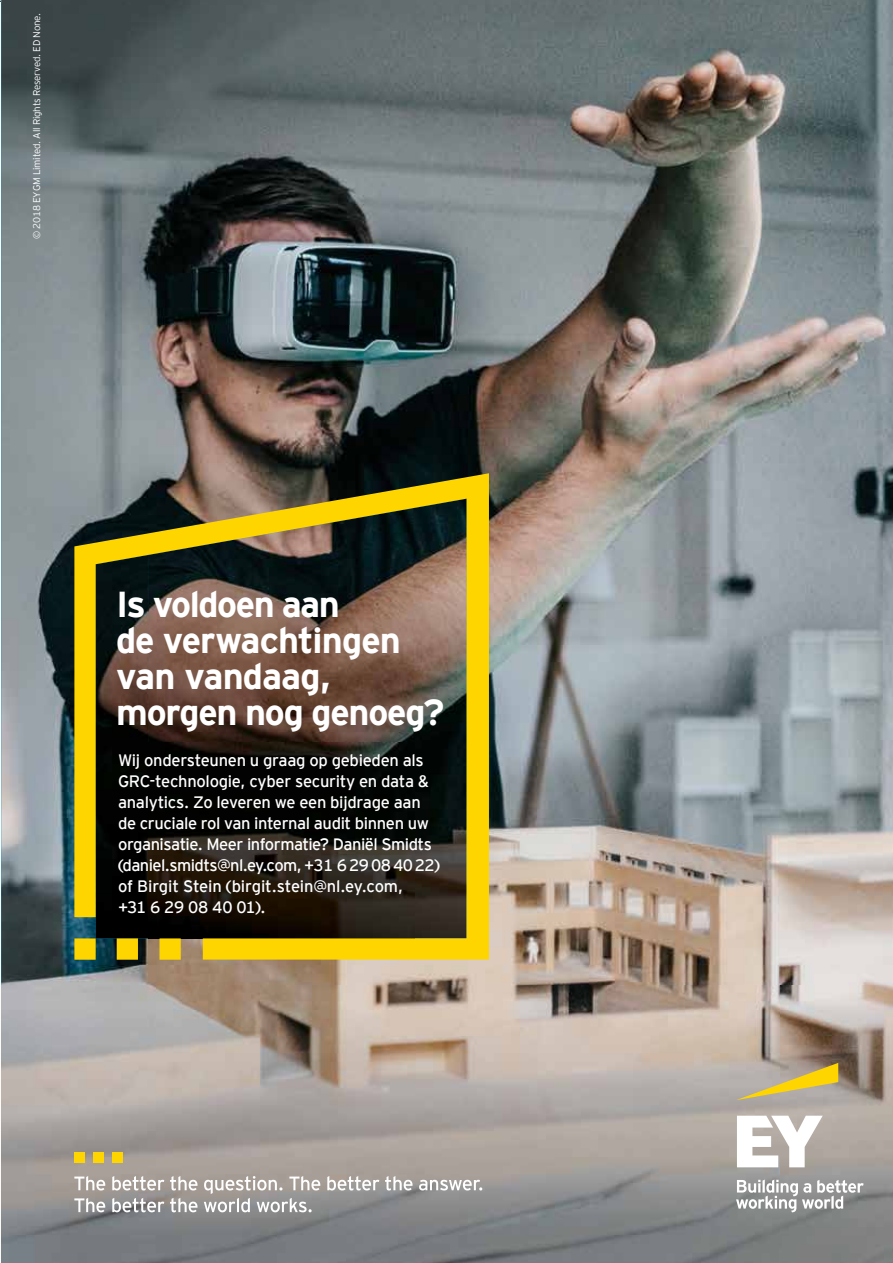
<style>
.page{position:relative;width:893px;height:1263px;background:#fff}
.page>*{position:absolute;margin:0;border:0;box-sizing:border-box;transform-origin:0 0}
.t1{font:700 36px/36px "EY Interstate";letter-spacing:-.035em;color:#fff}
.t2{font:16.5px/21px "EY Interstate";letter-spacing:-.025em;color:#fff}
.t3{font:300 9.75px "EY Interstate";letter-spacing:-.02em;color:#fff}
</style>
<div class="page">
<img style="left:1px;top:0;width:892px;height:985px">
<img style="left:1px;top:985px;width:892px;height:278px">
<div style="left:74px;top:1152px;width:11px;height:11px;background:#ffd500"></div>
<div style="left:94px;top:1152px;width:10px;height:11px;background:#ffd500"></div>
<div style="left:113px;top:1152px;width:10px;height:11px;background:#ffd500"></div>
<svg style="left:74px;top:1176px;width:31px;height:14px"></svg>
<svg style="left:112px;top:1176px;width:52px;height:14px"></svg>
<svg style="left:170px;top:1176px;width:27px;height:14px"></svg>
<svg style="left:327px;top:1176px;width:52px;height:14px"></svg>
<svg style="left:385px;top:1176px;width:28px;height:14px"></svg>
<svg style="left:419px;top:1180px;width:63px;height:10px"></svg>
<svg style="left:74px;top:1198px;width:31px;height:14px"></svg>
<svg style="left:112px;top:1198px;width:52px;height:14px"></svg>
<svg style="left:170px;top:1198px;width:27px;height:14px"></svg>
<svg style="left:204px;top:1176px;width:116px;height:36px"></svg>
<svg style="left:74px;top:959px;width:22px;height:1px"></svg>
<svg style="left:74px;top:473px;width:415px;height:486px"></svg>
<div style="left:117px;top:938px;width:21px;height:22px;background:#ffd500"></div>
<div style="left:159px;top:938px;width:22px;height:22px;background:#ffd500"></div>
<svg style="left:736px;top:1063px;width:102px;height:37px"></svg>
<svg style="left:736px;top:1116px;width:128px;height:96px"></svg>
<p class="t3" style="left:30px;top:239px;width:228px;rotate:-90deg">© 2018 EYGM Limited. All Rights Reserved. ED None.</p>
<h1 class="t1" style="left:116px;top:584px;width:330px">Is voldoen aan<br>de verwachtingen van vandaag, morgen nog genoeg?</h1>
<p class="t2" style="left:118px;top:749px;width:324px">Wij ondersteunen u graag op gebieden als GRC-technologie, cyber security en data &amp; analytics. Zo leveren we een bijdrage aan de cruciale rol van internal audit binnen uw organisatie. Meer informatie? Daniël Smidts (daniel.smidts@nl.ey.com, +31 6 29 08 40 22) of Birgit Stein (birgit.stein@nl.ey.com,<br>+31 6 29 08 40 01).</p>
</div>
